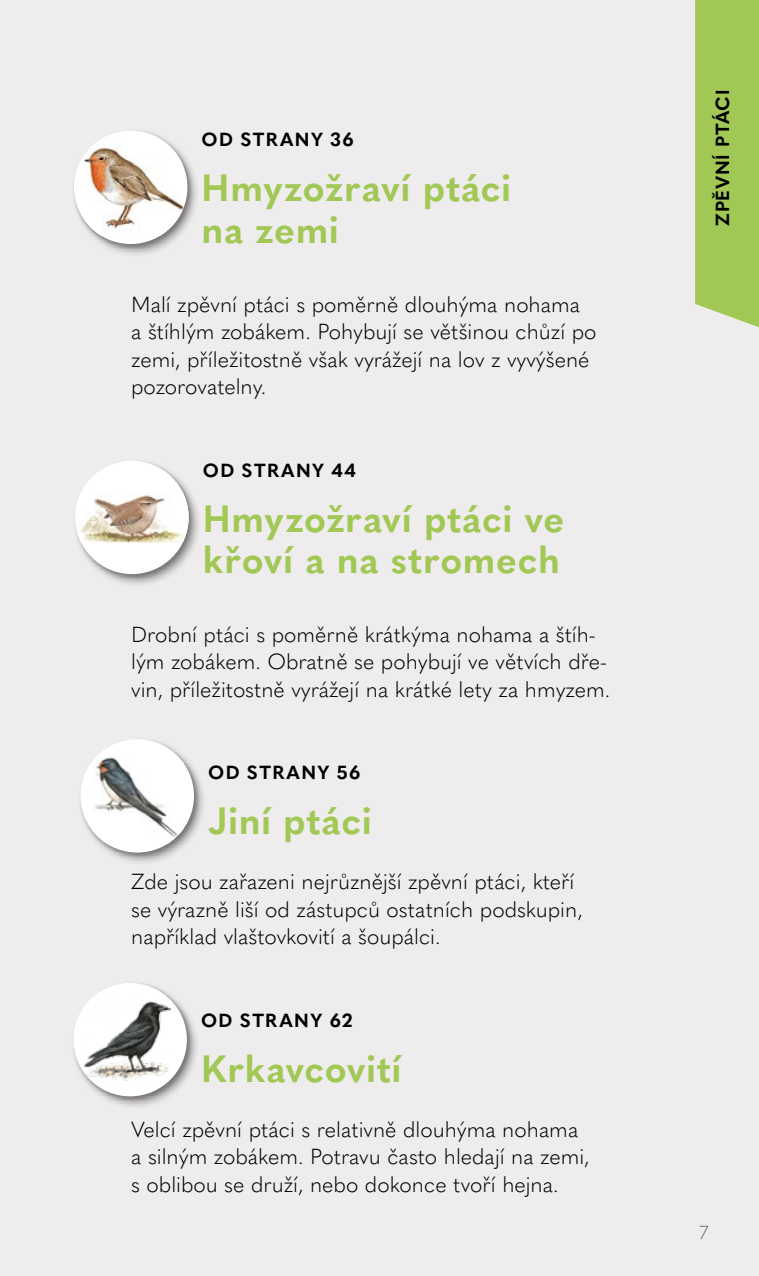
<style>
.page{position:relative;width:759px;height:1276px;background:#fff}
.page>*{position:absolute;margin:0;border:0;box-sizing:border-box;transform-origin:0 0}
.modra{font:700 37.5px/41.2px "Quasimoda";letter-spacing:.015em;color:#a1c854}
.blok{font:300 21.5px/27.5px "Quasimoda";color:#000}
.bez_linky_nad{font:700 18.75px "Quasimoda";letter-spacing:.08em;color:#000}
.hlavicka{font:700 18.75px "Quasimoda";letter-spacing:.04em;color:#000}
.t1{font:100 18.75px "Rustica";color:#000}
</style>
<div class="page">
<div style="left:0;top:0;width:758px;height:1276px;background:#eeeced"></div>
<div style="left:71px;top:980px;width:129px;height:129px;background:#000;opacity:.35"></div>
<div style="left:72px;top:981px;width:120px;height:120px;background:#41383b;opacity:.35"></div>
<div style="left:73px;top:983px;width:114px;height:113px;background:#fff;border-radius:50%"></div>
<img style="left:79px;top:997px;width:92px;height:86px">
<div style="left:78px;top:736px;width:129px;height:129px;background:#000;opacity:.35"></div>
<div style="left:79px;top:737px;width:120px;height:120px;background:#41383b;opacity:.35"></div>
<div style="left:80px;top:739px;width:114px;height:113px;background:#fff;border-radius:50%"></div>
<img style="left:92px;top:756px;width:92px;height:88px">
<div style="left:73px;top:458px;width:129px;height:129px;background:#000;opacity:.35"></div>
<div style="left:74px;top:459px;width:119px;height:120px;background:#41383b;opacity:.35"></div>
<div style="left:75px;top:461px;width:114px;height:113px;background:#fff;border-radius:50%"></div>
<img style="left:75px;top:492px;width:114px;height:50px">
<div style="left:72px;top:128px;width:128px;height:129px;background:#000;opacity:.35"></div>
<div style="left:72px;top:129px;width:120px;height:120px;background:#41383b;opacity:.35"></div>
<div style="left:74px;top:131px;width:113px;height:113px;background:#fff;border-radius:50%"></div>
<img style="left:84px;top:136px;width:99px;height:99px">
<div style="left:695px;top:0;width:63px;height:327px;background:#a1c854"></div>
<p class="bez_linky_nad" style="left:201px;top:125px;width:154px">OD STRANY 36</p>
<p class="modra" style="left:201px;top:165px;width:311px">Hmyzožraví ptáci na zemi</p>
<p class="blok" style="left:131px;top:289px;width:466px">Malí zpěvní ptáci s poměrně dlouhýma nohama<br>a štíhlým zobákem. Pohybují se většinou chůzí po zemi, příležitostně však vyrážejí na lov z vyvýšené pozorovatelny.</p>
<p class="bez_linky_nad" style="left:203px;top:455px;width:154px">OD STRANY 44</p>
<p class="modra" style="left:203px;top:495px;width:363px">Hmyzožraví ptáci ve křoví a na stromech</p>
<p class="blok" style="left:131px;top:619px;width:480px">Drobní ptáci s poměrně krátkýma nohama a štíh&shy;lým zobákem. Obratně se pohybují ve větvích dře&shy;vin, příležitostně vyrážejí na krátké lety za hmyzem.</p>
<p class="bez_linky_nad" style="left:208px;top:758px;width:154px">OD STRANY 56</p>
<p class="modra" style="left:208px;top:797px;width:165px">Jiní ptáci</p>
<p class="blok" style="left:131px;top:866px;width:453px">Zde jsou zařazeni nejrůznější zpěvní ptáci, kteří se výrazně liší od zástupců ostatních podskupin, například vlaštovkovití a šoupálci.</p>
<p class="bez_linky_nad" style="left:201px;top:1005px;width:153px">OD STRANY 62</p>
<p class="modra" style="left:201px;top:1045px;width:202px">Krkavcovití</p>
<p class="blok" style="left:131px;top:1114px;width:460px">Velcí zpěvní ptáci s relativně dlouhýma nohama a silným zobákem. Potravu často hledají na zemi, s oblibou se druží, nebo dokonce tvoří hejna.</p>
<p class="hlavicka" style="left:707px;top:226px;width:138px;rotate:-90deg">ZPĚVNÍ PTÁCI</p>
<p class="t1" style="left:699px;top:1216px;width:11px">7</p>
</div>
